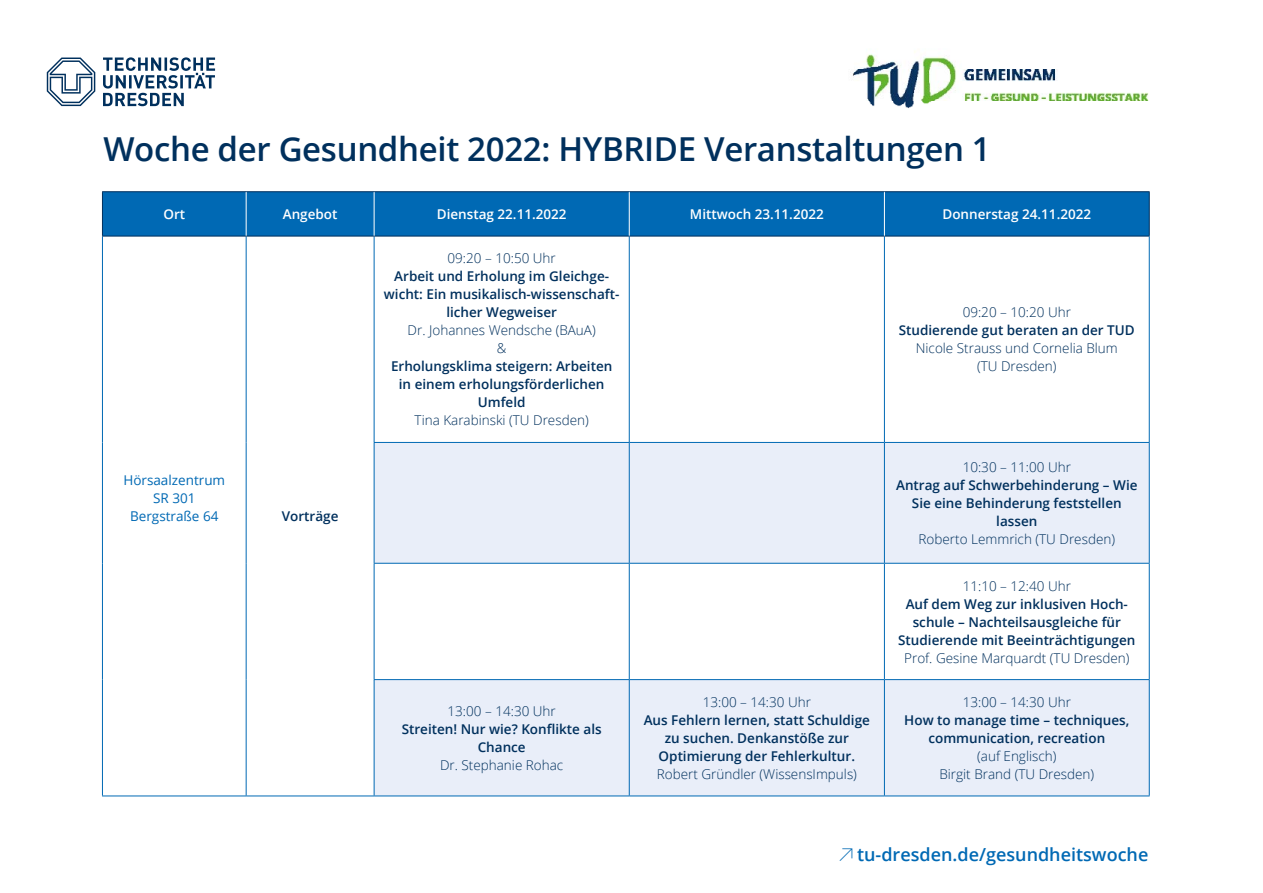
<style>
.page{position:relative;width:1263px;height:893px;background:#fff}
.page>*{position:absolute;margin:0;border:0;box-sizing:border-box;transform-origin:0 0}
.H1_Überschrift_1_Kap{font:600 33px "Open Sans";letter-spacing:-.01em;color:#00305d}
.t1{font:600 18px "Open Sans";color:#0069b4}
.t2{font:600 13.5px/18px "Open Sans";color:#00305d;text-align:center}
.t3{font:300 13.5px "Open Sans";color:#00305d}
.Datumszeile{font:600 13.5px "Open Sans";color:#fff}
.t4{font:13.5px "Open Sans";color:#0069b4}
</style>
<div class="page">
<div style="left:103px;top:192px;width:1046px;height:44px;background:#0069b4"></div>
<svg style="left:375px;top:443px;width:774px;height:353px;fill:#e9eef9"></svg>
<hr style="left:629px;top:236px;width:1px;height:206px;background:#0069b4">
<hr style="left:884px;top:236px;width:1px;height:206px;background:#0069b4">
<hr style="left:629px;top:442px;width:255px;height:1px;background:#0069b4">
<hr style="left:102px;top:236px;width:1px;height:206px;background:#0069b4">
<hr style="left:246px;top:236px;width:1px;height:206px;background:#0069b4">
<hr style="left:374px;top:236px;width:1px;height:206px;background:#0069b4">
<hr style="left:1149px;top:236px;width:1px;height:206px;background:#0069b4">
<hr style="left:102px;top:442px;width:1px;height:121px;background:#0069b4">
<hr style="left:246px;top:442px;width:1px;height:121px;background:#0069b4">
<hr style="left:374px;top:442px;width:255px;height:1px;background:#0069b4">
<hr style="left:374px;top:443px;width:1px;height:120px;background:#0069b4">
<hr style="left:629px;top:443px;width:1px;height:120px;background:#0069b4">
<hr style="left:884px;top:442px;width:265px;height:1px;background:#0069b4">
<hr style="left:884px;top:443px;width:1px;height:120px;background:#0069b4">
<hr style="left:1149px;top:443px;width:1px;height:120px;background:#0069b4">
<hr style="left:102px;top:563px;width:1px;height:117px;background:#0069b4">
<hr style="left:246px;top:563px;width:1px;height:117px;background:#0069b4">
<hr style="left:374px;top:563px;width:255px;height:1px;background:#0069b4">
<hr style="left:374px;top:564px;width:1px;height:115px;background:#0069b4">
<hr style="left:629px;top:563px;width:255px;height:1px;background:#0069b4">
<hr style="left:629px;top:564px;width:1px;height:115px;background:#0069b4">
<hr style="left:884px;top:563px;width:265px;height:1px;background:#0069b4">
<hr style="left:884px;top:564px;width:1px;height:115px;background:#0069b4">
<hr style="left:1149px;top:564px;width:1px;height:115px;background:#0069b4">
<hr style="left:102px;top:680px;width:1px;height:116px;background:#0069b4">
<hr style="left:246px;top:680px;width:1px;height:116px;background:#0069b4">
<hr style="left:374px;top:679px;width:255px;height:1px;background:#0069b4">
<hr style="left:374px;top:680px;width:1px;height:116px;background:#0069b4">
<hr style="left:629px;top:679px;width:255px;height:1px;background:#0069b4">
<hr style="left:629px;top:680px;width:1px;height:116px;background:#0069b4">
<hr style="left:884px;top:679px;width:265px;height:1px;background:#0069b4">
<hr style="left:884px;top:680px;width:1px;height:116px;background:#0069b4">
<hr style="left:1149px;top:680px;width:1px;height:116px;background:#0069b4">
<hr style="left:102px;top:796px;width:144px;height:1px;background:#0069b4">
<hr style="left:246px;top:796px;width:128px;height:1px;background:#0069b4">
<hr style="left:374px;top:796px;width:255px;height:1px;background:#0069b4">
<hr style="left:629px;top:796px;width:255px;height:1px;background:#0069b4">
<hr style="left:884px;top:796px;width:265px;height:1px;background:#0069b4">
<hr style="left:102px;top:191px;width:144px;height:1px;background:#00305d">
<hr style="left:102px;top:192px;width:1px;height:44px;background:#00305d">
<hr style="left:246px;top:191px;width:128px;height:1px;background:#00305d">
<hr style="left:374px;top:191px;width:255px;height:1px;background:#00305d">
<hr style="left:629px;top:191px;width:255px;height:1px;background:#00305d">
<hr style="left:884px;top:191px;width:265px;height:1px;background:#00305d">
<hr style="left:1149px;top:192px;width:1px;height:44px;background:#00305d">
<hr style="left:102px;top:236px;width:144px;height:1px;background:#00305d">
<hr style="left:246px;top:236px;width:128px;height:1px;background:#00305d">
<hr style="left:374px;top:236px;width:255px;height:1px;background:#00305d">
<hr style="left:629px;top:236px;width:255px;height:1px;background:#00305d">
<hr style="left:884px;top:236px;width:265px;height:1px;background:#00305d">
<hr style="left:246px;top:192px;width:1px;height:44px;background:#fff">
<hr style="left:374px;top:192px;width:1px;height:44px;background:#fff">
<hr style="left:629px;top:192px;width:1px;height:44px;background:#fff">
<hr style="left:884px;top:192px;width:1px;height:44px;background:#fff">
<img style="left:852px;top:51px;width:296px;height:58px">
<svg style="left:47px;top:57px;width:168px;height:49px"></svg>
<h1 class="H1_Überschrift_1_Kap" style="left:103px;top:127px;width:889px">Woche der Gesundheit 2022: HYBRIDE Veranstaltungen 1</h1>
<h2 class="Datumszeile" style="left:163px;top:205px;width:23px">Ort</h2>
<h2 class="Datumszeile" style="left:283px;top:205px;width:56px">Angebot</h2>
<h2 class="Datumszeile" style="left:437px;top:205px;width:131px">Dienstag 22.11.2022</h2>
<h2 class="Datumszeile" style="left:690px;top:205px;width:135px">Mittwoch 23.11.2022</h2>
<h2 class="Datumszeile" style="left:942px;top:205px;width:150px">Donnerstag 24.11.2022</h2>
<p class="t4" style="left:123px;top:471px;width:103px">Hörsaalzentrum</p>
<p class="t4" style="left:153px;top:489px;width:44px">SR 301</p>
<p class="t4" style="left:130px;top:507px;width:90px">Bergstraße 64</p>
<p class="t2" style="left:282px;top:507px;width:58px">Vorträge</p>
<p class="t3" style="left:448px;top:249px;width:110px">09:20 – 10:50 Uhr</p>
<p class="t2" style="left:384px;top:267px;width:237px">Arbeit und Erholung im Gleichge&shy;wicht: Ein musikalisch-wissenschaft&shy;licher Wegweiser</p>
<p class="t3" style="left:408px;top:321px;width:190px">Dr. Johannes Wendsche (BAuA)</p>
<p class="t3" style="left:497px;top:339px;width:11px">&amp;</p>
<p class="t2" style="left:391px;top:357px;width:223px">Erholungsklima steigern: Arbeiten in einem erholungsförderlichen<br>Umfeld</p>
<p class="t3" style="left:415px;top:411px;width:176px">Tina Karabinski (TU Dresden)</p>
<p class="t3" style="left:448px;top:702px;width:110px">13:00 – 14:30 Uhr</p>
<p class="t2" style="left:402px;top:720px;width:202px">Streiten! Nur wie? Konflikte als<br>Chance</p>
<p class="t3" style="left:440px;top:756px;width:125px">Dr. Stephanie Rohac</p>
<p class="t3" style="left:703px;top:693px;width:110px">13:00 – 14:30 Uhr</p>
<p class="t2" style="left:644px;top:711px;width:228px">Aus Fehlern lernen, statt Schuldige zu suchen. Denkanstöße zur<br>Optimierung der Fehlerkultur.</p>
<p class="t3" style="left:657px;top:765px;width:202px">Robert Gründler (WissensImpuls)</p>
<p class="t3" style="left:963px;top:303px;width:110px">09:20 – 10:20 Uhr</p>
<p class="t2" style="left:899px;top:321px;width:238px">Studierende gut beraten an der TUD</p>
<p class="t3" style="left:916px;top:339px;width:203px">Nicole Strauss und Cornelia Blum</p>
<p class="t3" style="left:977px;top:357px;width:81px">(TU Dresden)</p>
<p class="t3" style="left:963px;top:458px;width:110px">10:30 – 11:00 Uhr</p>
<p class="t2" style="left:896px;top:476px;width:243px">Antrag auf Schwerbehinderung – Wie<br>Sie eine Behinderung feststellen lassen</p>
<p class="t3" style="left:918px;top:530px;width:198px">Roberto Lemmrich (TU Dresden)</p>
<p class="t3" style="left:963px;top:576px;width:110px">11:10 – 12:40 Uhr</p>
<p class="t2" style="left:898px;top:594px;width:239px">Auf dem Weg zur inklusiven Hoch&shy;schule – Nachteilsausgleiche für<br>Studierende mit Beeinträchtigungen</p>
<p class="t3" style="left:904px;top:648px;width:227px">Prof. Gesine Marquardt (TU Dresden)</p>
<p class="t3" style="left:963px;top:693px;width:110px">13:00 – 14:30 Uhr</p>
<p class="t2" style="left:904px;top:711px;width:227px">How to manage time – techniques, communication, recreation</p>
<p class="t3" style="left:977px;top:747px;width:81px">(auf Englisch)</p>
<p class="t3" style="left:939px;top:765px;width:156px">Birgit Brand (TU Dresden)</p>
<p class="t1" style="left:857px;top:842px;width:293px">tu-dresden.de/gesundheitswoche</p>
</div>
